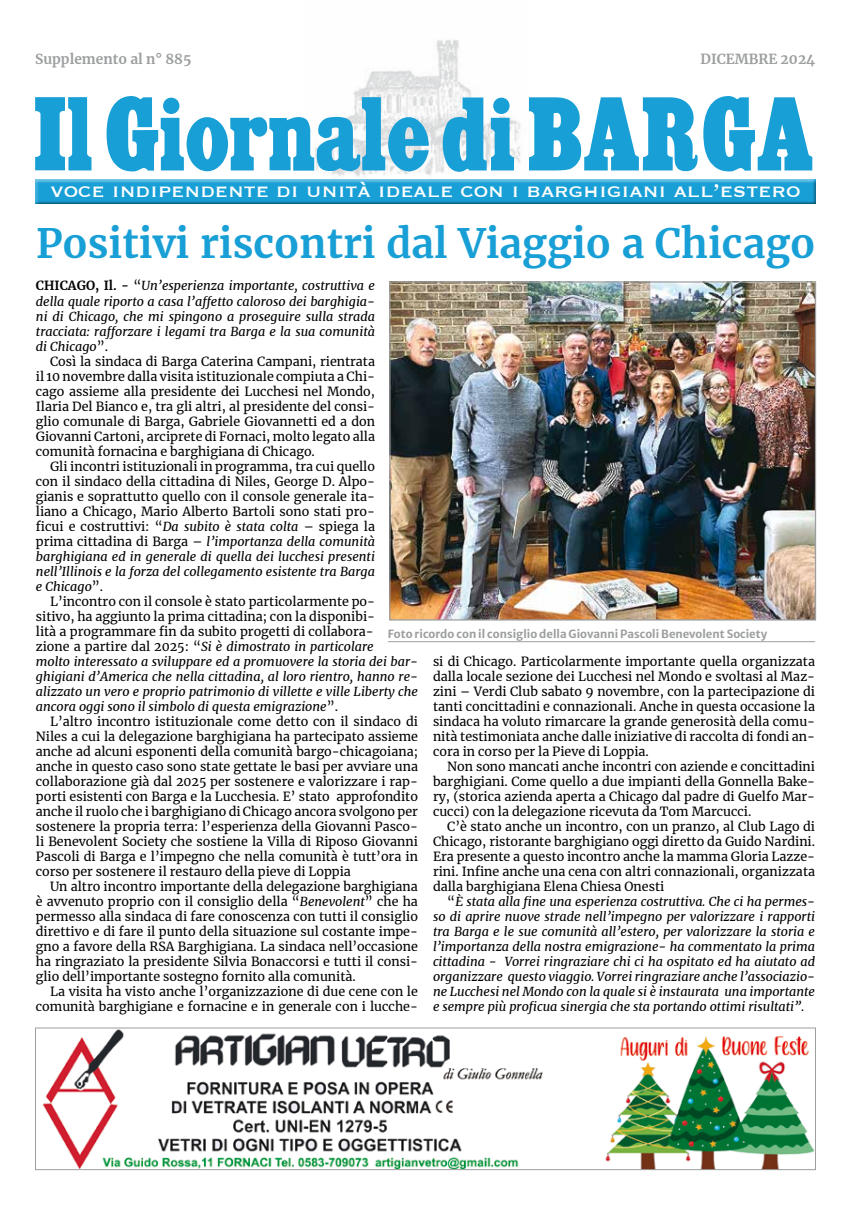
<style>
.page{position:relative;width:851px;height:1205px;background:#fff}
.page>*{position:absolute;margin:0;border:0;box-sizing:border-box;transform-origin:0 0}
.t1{font:81.25px "Cairo";color:#189fd6}
.t2{font:700 40px "Merriweather";color:#189fd6}
.t3{font:23.75px "Copperplate";color:#fff}
.t4{font:700 13.75px "Merriweather";color:#9c9e9f}
.t5{font:12.5px/15px "Merriweather";color:#000;text-align:justify}
.t6{font:italic 12.5px/15px "Merriweather";color:#000;text-align:justify}
.t7{font:700 11.25px "Merriweather Sans";color:#9c9e9f}
.s1{font-weight:700;font-style:normal}
.s2{font-style:normal}
.s3{font-style:italic}
</style>
<div class="page">
<img style="left:315px;top:40px;width:206px;height:135px">
<div style="left:35px;top:177px;width:784px;height:28px;background:#000;opacity:.75"></div>
<img style="left:42px;top:1029px;width:771px;height:139px">
<div style="left:35px;top:1027px;width:780px;height:143px;border:1px solid #9c9e9f"></div>
<img style="left:391px;top:283px;width:423px;height:335px">
<div style="left:389px;top:281px;width:427px;height:339px;border:1px solid #9c9e9f"></div>
<hr style="left:388px;top:641px;width:427px;height:1px;background:#9c9e9f">
<p class="t4" style="left:35px;top:49px;width:158px">Supplemento al n° 885</p>
<p class="t4" style="left:700px;top:49px;width:116px">DICEMBRE 2024</p>
<h1 class="t1" style="left:35px;top:92px;width:782px">Il Giornale di BARGA</h1>
<h3 class="t3" style="left:50px;top:175px;width:751px">voce indipendente di unità ideale con i barghigiani all’estero</h3>
<h2 class="t2" style="left:36px;top:215px;width:780px">Positivi riscontri dal Viaggio a Chicago</h2>
<p class="t6" style="left:36px;top:278px;width:340px"><span class="s1">CHICAGO, Il. -</span> <span class="s2">“</span>Un’esperienza importante, costruttiva e della quale riporto a casa l’affetto caloroso dei barghigia&shy;ni di Chicago, che mi spingono a proseguire sulla strada tracciata: rafforzare i legami tra Barga e la sua comunità di Chicago<span class="s2">”.</span></p>
<p class="t5" style="left:36px;top:353px;width:340px;text-indent:14px">Così la sindaca di Barga Caterina Campani, rientrata il 10 novembre dalla visita istituzionale compiuta a Chi&shy;cago assieme alla presidente dei Lucchesi nel Mondo, Ilaria Del Bianco e, tra gli altri, al presidente del consi&shy;glio comunale di Barga, Gabriele Giovannetti ed a don Giovanni Cartoni, arciprete di Fornaci, molto legato alla comunità fornacina e barghigiana di Chicago.</p>
<p class="t5" style="left:36px;top:458px;width:340px;text-indent:14px">Gli incontri istituzionali in programma, tra cui quello con il sindaco della cittadina di Niles, George D. Alpo&shy;gianis e soprattutto quello con il console generale ita&shy;liano a Chicago, Mario Alberto Bartoli sono stati pro&shy;ficui e costruttivi: “<span class="s3">Da subito è stata colta</span> – spiega la prima cittadina di Barga – <span class="s3">l’importanza della comunità barghigiana ed in generale di quella dei lucchesi presenti nell’Illinois e la forza del collegamento esistente tra Barga e Chicago</span>”.</p>
<p class="t6" style="left:36px;top:593px;width:383px;text-align:left;text-indent:14px"><span class="s2">L’incontro con il console è stato particolarmente po-<br>sitivo, ha aggiunto la prima cittadina; con la disponibi-<br>lità a programmare fin da subito progetti di collabora-<br>zione a partire dal 2025: “</span>Si è dimostrato in particolare<br>molto interessato a sviluppare ed a promuovere la storia dei bar&shy;ghigiani d’America che nella cittadina, al loro rientro, hanno re&shy;alizzato un vero e proprio patrimonio di villette e ville Liberty che ancora oggi sono il simbolo di questa emigrazione<span class="s2">”.</span></p>
<p class="t5" style="left:36px;top:713px;width:383px;text-indent:14px">L’altro incontro istituzionale come detto con il sindaco di Niles a cui la delegazione barghigiana ha partecipato assieme anche ad alcuni esponenti della comunità bargo-chicagoiana; anche in questo caso sono state gettate le basi per avviare una collaborazione già dal 2025 per sostenere e valorizzare i rap&shy;porti esistenti con Barga e la Lucchesia. E’ stato approfondito anche il ruolo che i barghigiano di Chicago ancora svolgono per sostenere la propria terra: l’esperienza della Giovanni Pasco&shy;li Benevolent Society che sostiene la Villa di Riposo Giovanni Pascoli di Barga e l’impegno che nella comunità è tutt’ora in corso per sostenere il restauro della pieve di Loppia</p>
<p class="t5" style="left:36px;top:878px;width:383px;text-indent:14px">Un altro incontro importante della delegazione barghigiana è avvenuto proprio con il consiglio della “<span class="s3">Benevolent</span>” che ha permesso alla sindaca di fare conoscenza con tutti il consiglio direttivo e di fare il punto della situazione sul costante impe&shy;gno a favore della RSA Barghigiana. La sindaca nell’occasione ha ringraziato la presidente Silvia Bonaccorsi e tutti il consi&shy;glio dell’importante sostegno fornito alla comunità.</p>
<p class="t5" style="left:36px;top:983px;width:383px;text-align:right">La visita ha visto anche l’organizzazione di due cene con le comunità barghigiane e fornacine e in generale con i lucche-</p>
<p class="t7" style="left:388px;top:624px;width:381px">Foto ricordo con il consiglio della Giovanni Pascoli Benevolent Society</p>
<p class="t5" style="left:433px;top:653px;width:383px">si di Chicago. Particolarmente importante quella organizzata dalla locale sezione dei Lucchesi nel Mondo e svoltasi al Maz&shy;zini – Verdi Club sabato 9 novembre, con la partecipazione di tanti concittadini e connazionali. Anche in questa occasione la sindaca ha voluto rimarcare la grande generosità della comu&shy;nità testimoniata anche dalle iniziative di raccolta di fondi an&shy;cora in corso per la Pieve di Loppia.</p>
<p class="t5" style="left:433px;top:758px;width:383px;text-indent:14px">Non sono mancati anche incontri con aziende e concittadini barghigiani. Come quello a due impianti della Gonnella Bake&shy;ry, (storica azienda aperta a Chicago dal padre di Guelfo Mar&shy;cucci) con la delegazione ricevuta da Tom Marcucci.</p>
<p class="t5" style="left:433px;top:818px;width:383px;text-indent:14px">C’è stato anche un incontro, con un pranzo, al Club Lago di Chicago, ristorante barghigiano oggi diretto da Guido Nardini.<br>Era presente a questo incontro anche la mamma Gloria Lazze&shy;rini. Infine anche una cena con altri connazionali, organizzata dalla barghigiana Elena Chiesa Onesti</p>
<p class="t6" style="left:433px;top:893px;width:383px;text-indent:14px"><span class="s2">“</span>È stata alla fine una esperienza costruttiva. Che ci ha permes&shy;so di aprire nuove strade nell’impegno per valorizzare i rapporti tra Barga e le sue comunità all’estero, per valorizzare la storia e l’importanza della nostra emigrazione- ha commentato la prima cittadina - Vorrei ringraziare chi ci ha ospitato ed ha aiutato ad organizzare questo viaggio. Vorrei ringraziare anche l’associazio&shy;ne Lucchesi nel Mondo con la quale si è instaurata una importante e sempre più proficua sinergia che sta portando ottimi risultati”.</p>
</div>
